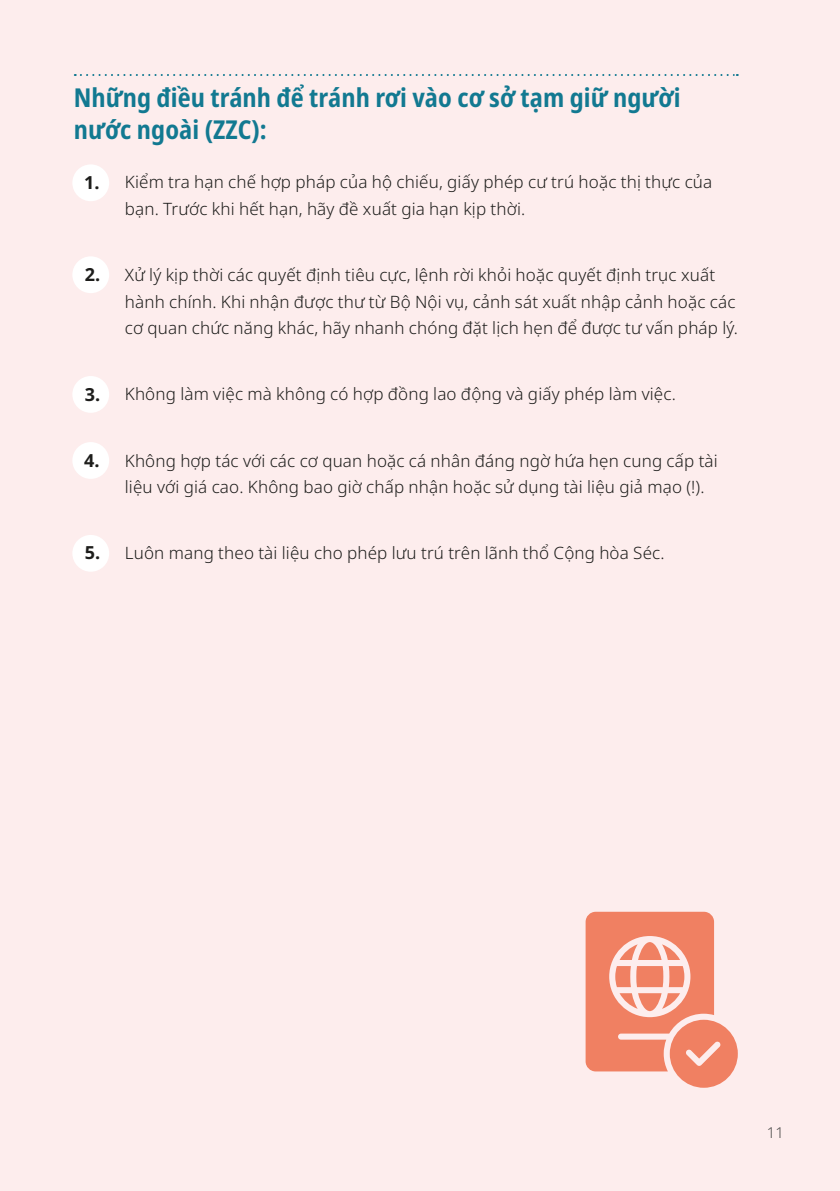
<style>
.page{position:relative;width:840px;height:1191px;background:#fff}
.page>*{position:absolute;margin:0;border:0;box-sizing:border-box;transform-origin:0 0}
.t1{font:700 26px/32px "Noto Sans Condensed";letter-spacing:.005em;color:#127991}
.t2{font:18px "Noto Sans";color:#1d1d1b}
.t3{font:17px/26.6px "Noto Sans";letter-spacing:.01em;color:#1d1d1b}
.t4{font:15px "Noto Sans";color:#4a4a49}
</style>
<div class="page">
<div style="left:0;top:0;width:839px;height:1191px;background:#fdeded"></div>
<svg style="left:75px;top:74px;width:662px;height:2px"></svg>
<div style="left:72px;top:164px;width:37px;height:37px;background:#fff;border-radius:50%"></div>
<div style="left:72px;top:256px;width:37px;height:37px;background:#fff;border-radius:50%"></div>
<div style="left:72px;top:376px;width:37px;height:37px;background:#fff;border-radius:50%"></div>
<div style="left:72px;top:442px;width:37px;height:37px;background:#fff;border-radius:50%"></div>
<div style="left:72px;top:535px;width:37px;height:37px;background:#fff;border-radius:50%"></div>
<svg style="left:585px;top:911px;width:152px;height:176px"></svg>
<h1 class="t1" style="left:74px;top:82px;width:608px">Những điều tránh để tránh rơi vào cơ sở tạm giữ người nước ngoài (ZZC):</h1>
<p class="t3" style="left:125px;top:169px;width:588px">Kiểm tra hạn chế hợp pháp của hộ chiếu, giấy phép cư trú hoặc thị thực của bạn. Trước khi hết hạn, hãy đề xuất gia hạn kịp thời.</p>
<p class="t2" style="left:84px;top:170px;width:17px">1.</p>
<p class="t2" style="left:85px;top:262px;width:17px">2.</p>
<p class="t3" style="left:125px;top:262px;width:614px">Xử lý kịp thời các quyết định tiêu cực, lệnh rời khỏi hoặc quyết định trục xuất hành chính. Khi nhận được thư từ Bộ Nội vụ, cảnh sát xuất nhập cảnh hoặc các cơ quan chức năng khác, hãy nhanh chóng đặt lịch hẹn để được tư vấn pháp lý.</p>
<p class="t2" style="left:85px;top:381px;width:17px">3.</p>
<p class="t3" style="left:125px;top:381px;width:552px">Không làm việc mà không có hợp đồng lao động và giấy phép làm việc.</p>
<p class="t2" style="left:84px;top:447px;width:17px">4.</p>
<p class="t3" style="left:125px;top:447px;width:594px">Không hợp tác với các cơ quan hoặc cá nhân đáng ngờ hứa hẹn cung cấp tài liệu với giá cao. Không bao giờ chấp nhận hoặc sử dụng tài liệu giả mạo (!).</p>
<p class="t2" style="left:85px;top:540px;width:17px">5.</p>
<p class="t3" style="left:125px;top:540px;width:541px">Luôn mang theo tài liệu cho phép lưu trú trên lãnh thổ Cộng hòa Séc.</p>
<p class="t4" style="left:766px;top:1121px;width:19px">11</p>
</div>
